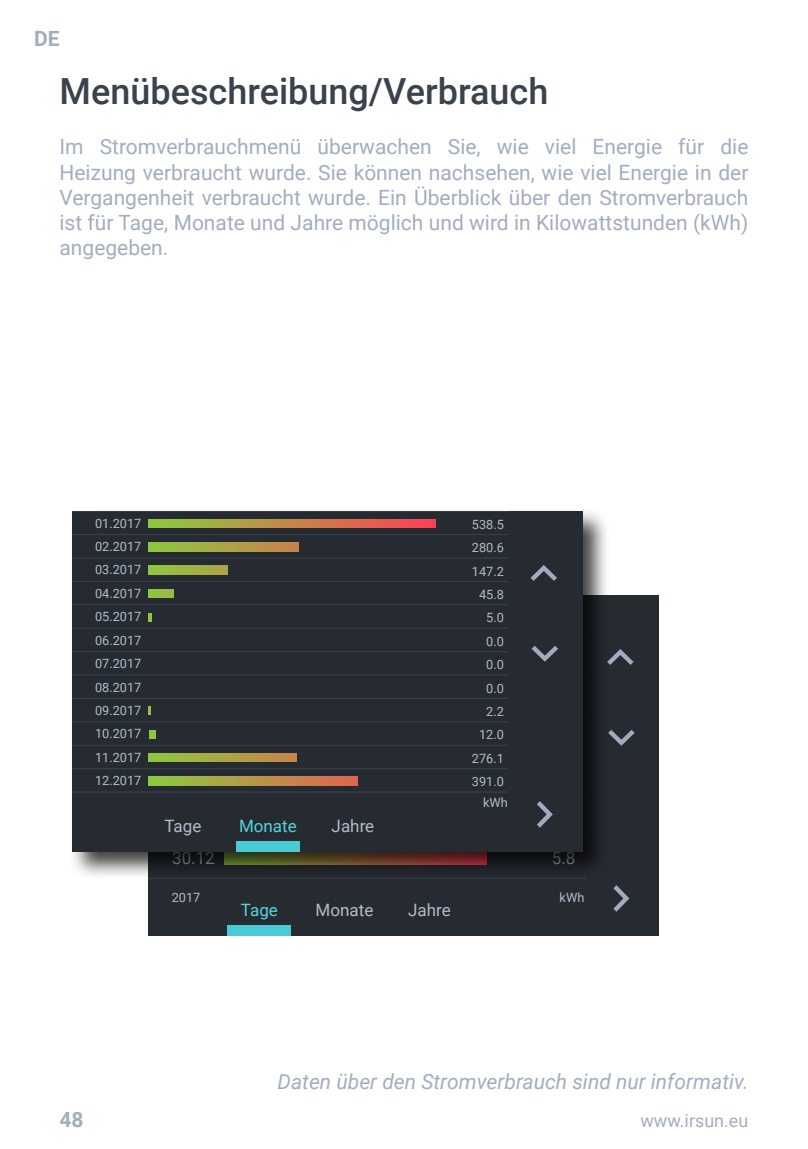
<style>
.page{position:relative;width:808px;height:1149px;background:#fff}
.page>*{position:absolute;margin:0;border:0;box-sizing:border-box;transform-origin:0 0}
.t1{font:500 36px "Roboto";color:#3a434d}
.t2{font:21px/25.2px "Roboto";color:#a3adc0;text-align:justify}
.t3{font:italic 21px "Roboto";color:#a3adc0}
.t4{font:700 21px "Roboto";color:#a3adc0}
.t5{font:18px "Roboto";color:#a3adc0}
.t6{font:17.1px "Roboto";color:#b1bbcb}
.t7{font:17.1px "Roboto";color:#56d3dc}
.t8{font:12.9px "Roboto";color:#b1bbcb}
</style>
<div class="page">
<div style="left:149px;top:595px;width:510px;height:340px;background:#262b32"></div>
<div style="left:227px;top:925px;width:64px;height:10px;background:#4acad4"></div>
<svg style="left:611px;top:649px;width:23px;height:15px"></svg>
<svg style="left:611px;top:730px;width:24px;height:15px"></svg>
<svg style="left:613px;top:885px;width:16px;height:26px"></svg>
<div style="left:68px;top:507px;width:543px;height:372px;background:#000;opacity:.75"></div>
<div style="left:72px;top:511px;width:511px;height:340px;background:#262b32"></div>
<hr style="left:72px;top:511px;width:436px;height:1px;background:#3a424d">
<svg style="left:149px;top:519px;width:287px;height:8px;background:#c4854a"></svg>
<hr style="left:72px;top:534px;width:436px;height:1px;background:#3a424d">
<svg style="left:149px;top:542px;width:149px;height:9px"></svg>
<hr style="left:72px;top:557px;width:436px;height:1px;background:#3a424d">
<svg style="left:149px;top:566px;width:78px;height:8px"></svg>
<hr style="left:72px;top:580px;width:436px;height:1px;background:#3a424d">
<div style="left:149px;top:589px;width:24px;height:8px;background:#93c041"></div>
<hr style="left:72px;top:604px;width:436px;height:1px;background:#3a424d">
<svg style="left:149px;top:613px;width:3px;height:8px"></svg>
<hr style="left:72px;top:627px;width:436px;height:1px;background:#3a424d">
<hr style="left:72px;top:651px;width:436px;height:1px;background:#3a424d">
<hr style="left:72px;top:674px;width:436px;height:1px;background:#3a424d">
<hr style="left:72px;top:697px;width:436px;height:1px;background:#3a424d">
<svg style="left:149px;top:706px;width:2px;height:8px"></svg>
<hr style="left:72px;top:721px;width:436px;height:1px;background:#3a424d">
<div style="left:149px;top:729px;width:6px;height:9px;background:#8fc640"></div>
<hr style="left:72px;top:744px;width:436px;height:1px;background:#3a424d">
<svg style="left:149px;top:753px;width:148px;height:8px"></svg>
<hr style="left:72px;top:767px;width:436px;height:2px;background:#3a424d">
<svg style="left:149px;top:776px;width:208px;height:8px;background:#b59747"></svg>
<hr style="left:72px;top:791px;width:436px;height:1px;background:#3a424d">
<svg style="left:530px;top:565px;width:27px;height:15px"></svg>
<svg style="left:531px;top:646px;width:27px;height:15px"></svg>
<svg style="left:537px;top:801px;width:16px;height:26px"></svg>
<div style="left:236px;top:841px;width:64px;height:10px;background:#4acad4"></div>
<p class="t4" style="left:34px;top:24px;width:27px">DE</p>
<h1 class="t1" style="left:60px;top:66px;width:490px">Menübeschreibung/Verbrauch</h1>
<p class="t2" style="left:60px;top:133px;width:690px">Im Stromverbrauchmenü überwachen Sie, wie viel Energie für die Heizung verbraucht wurde. Sie können nachsehen, wie viel Energie in der Vergangenheit verbraucht wurde. Ein Überblick über den Stromverbrauch ist für Tage, Monate und Jahre möglich und wird in Kilowattstunden (kWh) angegeben.</p>
<p class="t8" style="left:95px;top:514px;width:48px">01.2017</p>
<p class="t8" style="left:472px;top:515px;width:34px">538.5</p>
<p class="t8" style="left:95px;top:537px;width:48px">02.2017</p>
<p class="t8" style="left:472px;top:538px;width:34px">280.6</p>
<p class="t8" style="left:95px;top:560px;width:48px">03.2017</p>
<p class="t8" style="left:472px;top:561px;width:34px">147.2</p>
<p class="t8" style="left:95px;top:584px;width:48px">04.2017</p>
<p class="t8" style="left:479px;top:585px;width:26px">45.8</p>
<p class="t8" style="left:95px;top:607px;width:48px">05.2017</p>
<p class="t8" style="left:486px;top:608px;width:19px">5.0</p>
<p class="t8" style="left:95px;top:631px;width:48px">06.2017</p>
<p class="t8" style="left:486px;top:632px;width:19px">0.0</p>
<p class="t8" style="left:95px;top:654px;width:48px">07.2017</p>
<p class="t8" style="left:486px;top:655px;width:19px">0.0</p>
<p class="t8" style="left:95px;top:677px;width:48px">08.2017</p>
<p class="t8" style="left:486px;top:678px;width:19px">0.0</p>
<p class="t8" style="left:95px;top:701px;width:48px">09.2017</p>
<p class="t8" style="left:486px;top:702px;width:19px">2.2</p>
<p class="t8" style="left:95px;top:724px;width:48px">10.2017</p>
<p class="t8" style="left:479px;top:725px;width:26px">12.0</p>
<p class="t8" style="left:95px;top:747px;width:48px">11.2017</p>
<p class="t8" style="left:472px;top:749px;width:34px">276.1</p>
<p class="t8" style="left:95px;top:771px;width:48px">12.2017</p>
<p class="t8" style="left:472px;top:772px;width:34px">391.0</p>
<p class="t7" style="left:239px;top:813px;width:59px">Monate</p>
<p class="t6" style="left:332px;top:813px;width:44px">Jahre</p>
<p class="t8" style="left:483px;top:793px;width:26px">kWh</p>
<p class="t6" style="left:164px;top:813px;width:39px">Tage</p>
<p class="t6" style="left:172px;top:845px;width:44px">30.12</p>
<p class="t6" style="left:552px;top:845px;width:25px">5.8</p>
<p class="t7" style="left:241px;top:897px;width:39px">Tage</p>
<p class="t8" style="left:172px;top:888px;width:30px">2017</p>
<p class="t8" style="left:559px;top:888px;width:26px">kWh</p>
<p class="t6" style="left:316px;top:897px;width:59px">Monate</p>
<p class="t6" style="left:408px;top:897px;width:44px">Jahre</p>
<p class="t3" style="left:278px;top:1066px;width:472px">Daten über den Stromverbrauch sind nur informativ.</p>
<p class="t4" style="left:60px;top:1104px;width:26px">48</p>
<p class="t5" style="left:640px;top:1107px;width:110px">www.irsun.eu</p>
</div>
